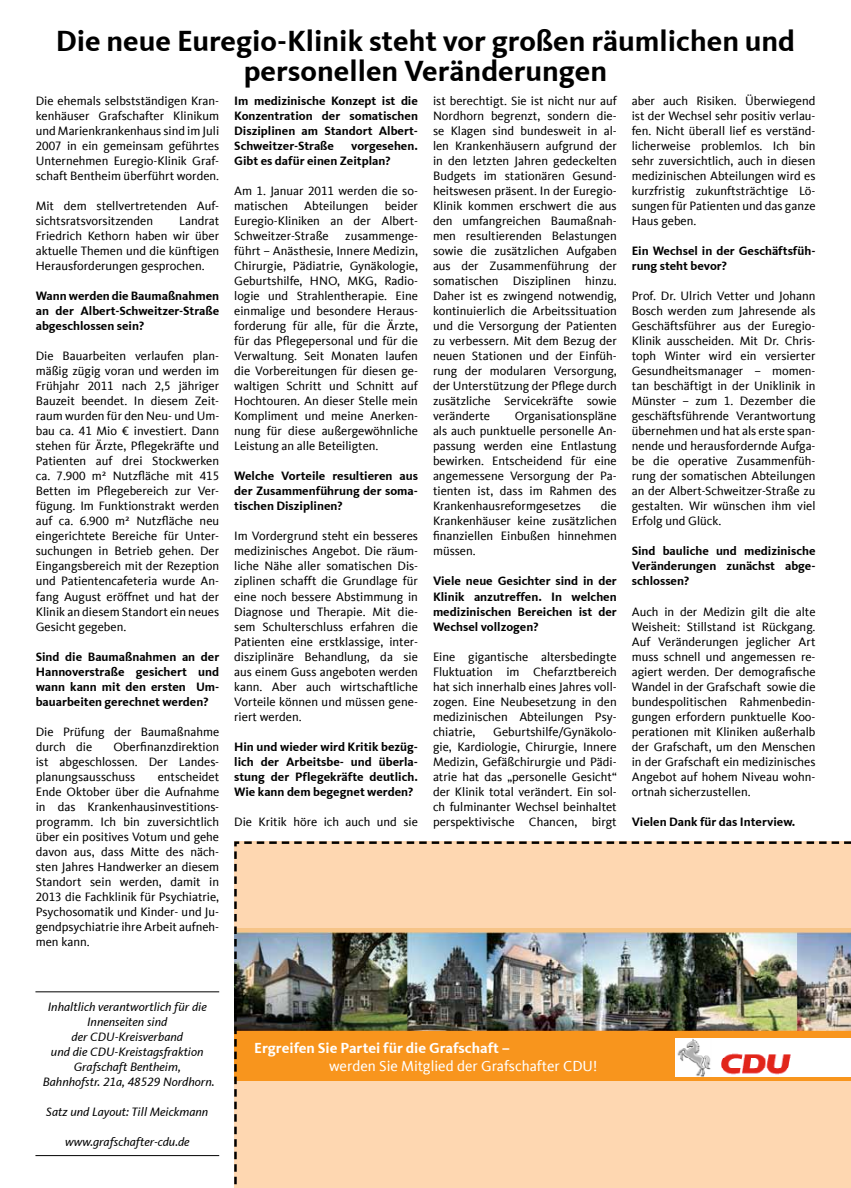
<style>
.page{position:relative;width:851px;height:1188px;background:#fff}
.page>*{position:absolute;margin:0;border:0;box-sizing:border-box;transform-origin:0 0}
.t1{font:700 30px/30px "CDU Kievit Tab";color:#000;text-align:center}
.t2{font:15px "CDU Kievit Tab";color:#fff}
.t3{font:700 15px "CDU Kievit Tab";color:#fff}
.t4{font:12.5px/15px "CDU Kievit Tab";color:#000;text-align:justify}
.t5{font:700 12.5px/15px "CDU Kievit Tab";color:#000;text-align:justify}
.t6{font:italic 12.5px/15px "CDU Kievit Tab";color:#000;text-align:center}
</style>
<div class="page">
<hr style="left:35px;top:991px;width:184px;height:1px;background:#000">
<hr style="left:35px;top:1154px;width:184px;height:1px;background:#000">
<img style="left:234px;top:841px;width:616px;height:346px">
<h1 class="t1" style="left:56px;top:26px;width:740px">Die neue Euregio-Klinik steht vor großen räumlichen und personellen Veränderungen</h1>
<p class="t4" style="left:36px;top:93px;width:185px">Die ehemals selbstständigen Kran&shy;kenhäuser Grafschafter Klinikum und Marienkrankenhaus sind im Juli 2007 in ein gemeinsam geführtes Unternehmen Euregio-Klinik Graf&shy;schaft Bentheim überführt worden.</p>
<p class="t4" style="left:36px;top:198px;width:185px">Mit dem stellvertretenden Auf&shy;sichtsratsvorsitzenden</p>
<p class="t4" style="left:631px;top:93px;width:185px">aber auch Risiken. Überwiegend ist der Wechsel sehr positiv verlau&shy;fen. Nicht überall lief es verständ&shy;licherweise problemlos. Ich bin sehr zuversichtlich, auch in diesen medizinischen Abteilungen wird es kurzfristig zukunftsträchtige Lö&shy;sungen für Patienten und das ganze Haus geben.</p>
<p class="t5" style="left:631px;top:243px;width:185px">Ein Wechsel in der Geschäftsfüh&shy;rung steht bevor?</p>
<p class="t4" style="left:631px;top:288px;width:185px">Prof. Dr. Ulrich Vetter und Johann Bosch werden zum Jahresende als Geschäftsführer aus der Euregio-Klinik ausscheiden. Mit Dr. Chris&shy;toph Winter wird ein versierter Gesundheitsmanager – momen&shy;tan beschäftigt in der Uniklinik in Münster – zum 1. Dezember die geschäftsführende Verantwortung übernehmen und hat als erste span&shy;nende und herausfordernde Aufga&shy;be die operative Zusammenfüh&shy;rung der somatischen Abteilungen an der Albert-Schweitzer-Straße zu gestalten. Wir wünschen ihm viel Erfolg und Glück.</p>
<p class="t5" style="left:631px;top:543px;width:185px">Sind bauliche und medizinische Veränderungen zunächst abge&shy;schlossen?</p>
<p class="t4" style="left:631px;top:603px;width:185px">Auch in der Medizin gilt die alte Weisheit: Stillstand ist Rückgang.<br>Auf Veränderungen jeglicher Art muss schnell und angemessen re&shy;agiert werden. Der demografische Wandel in der Grafschaft sowie die bundespolitischen Rahmenbedin&shy;gungen erfordern punktuelle Koo&shy;perationen mit Kliniken außerhalb der Grafschaft, um den Menschen in der Grafschaft ein medizinisches Angebot auf hohem Niveau wohn&shy;ortnah sicherzustellen.</p>
<p class="t5" style="left:631px;top:813px;width:165px">Vielen Dank für das Interview.</p>
<p class="t4" style="left:433px;top:93px;width:185px">ist berechtigt. Sie ist nicht nur auf Nordhorn begrenzt, sondern die&shy;se Klagen sind bundesweit in al&shy;len Krankenhäusern aufgrund der in den letzten Jahren gedeckelten Budgets im stationären Gesund&shy;heitswesen präsent. In der Euregio-Klinik kommen erschwert die aus den umfangreichen Baumaßnah&shy;men resultierenden Belastungen sowie die zusätzlichen Aufgaben aus der Zusammenführung der somatischen Disziplinen hinzu.<br>Daher ist es zwingend notwendig, kontinuierlich die Arbeitssituation und die Versorgung der Patienten zu verbessern. Mit dem Bezug der neuen Stationen und der Einfüh&shy;rung der modularen Versorgung, der Unterstützung der Pflege durch zusätzliche Servicekräfte sowie veränderte</p>
<p class="t5" style="left:234px;top:93px;width:185px">Im medizinische Konzept ist die Konzentration der somatischen Disziplinen am Standort Albert-Schweitzer-Straße</p>
<p class="t5" style="left:234px;top:138px;width:185px;text-indent:117px">vorgesehen.<br>Gibt es dafür einen Zeitplan?</p>
<p class="t4" style="left:234px;top:183px;width:185px">Am 1. Januar 2011 werden die so&shy;matischen</p>
<p class="t4" style="left:234px;top:198px;width:185px;text-indent:150px">beider Euregio-Kliniken an der Albert-Schweitzer-Straße</p>
<p class="t4" style="left:304px;top:198px;width:66px">Abteilungen</p>
<p class="t4" style="left:36px;top:213px;width:185px;text-indent:143px">Landrat Friedrich Kethorn haben wir über aktuelle Themen und die künftigen Herausforderungen gesprochen.</p>
<p class="t5" style="left:36px;top:288px;width:185px">Wann werden die Baumaßnahmen an der Albert-Schweitzer-Straße abgeschlossen sein?</p>
<p class="t4" style="left:36px;top:348px;width:185px">Die Bauarbeiten verlaufen plan&shy;mäßig zügig voran und werden im Frühjahr 2011 nach 2,5 jähriger Bauzeit beendet. In diesem Zeit&shy;raum wurden für den Neu- und Um&shy;bau ca. 41 Mio € investiert. Dann stehen für Ärzte, Pflegekräfte und Patienten auf drei Stockwerken ca. 7.900 m² Nutzfläche mit 415<br>Betten im Pflegebereich zur Ver&shy;fügung. Im Funktionstrakt werden auf ca. 6.900 m² Nutzfläche neu eingerichtete Bereiche für Unter&shy;suchungen in Betrieb gehen. Der Eingangsbereich mit der Rezeption und Patientencafeteria wurde An&shy;fang August eröffnet und hat der Klinik an diesem Standort ein neues Gesicht gegeben.</p>
<p class="t5" style="left:36px;top:648px;width:185px">Sind die Baumaßnahmen an der Hannoverstraße gesichert und wann kann mit den ersten Um&shy;bauarbeiten gerechnet werden?</p>
<p class="t4" style="left:36px;top:723px;width:185px">Die Prüfung der Baumaßnahme durch die</p>
<p class="t4" style="left:234px;top:228px;width:185px;text-indent:111px">zusammenge&shy;führt – Anästhesie, Innere Medizin, Chirurgie, Pädiatrie, Gynäkologie, Geburtshilfe, HNO, MKG, Radio&shy;logie und Strahlentherapie. Eine einmalige und besondere Heraus&shy;forderung für alle, für die Ärzte, für das Pflegepersonal und für die Verwaltung. Seit Monaten laufen die Vorbereitungen für diesen ge&shy;waltigen Schritt und Schnitt auf Hochtouren. An dieser Stelle mein Kompliment und meine Anerken&shy;nung für diese außergewöhnliche Leistung an alle Beteiligten.</p>
<p class="t5" style="left:234px;top:468px;width:185px">Welche Vorteile resultieren aus der Zusammenführung der soma&shy;tischen Disziplinen?</p>
<p class="t4" style="left:234px;top:528px;width:185px">Im Vordergrund steht ein besseres medizinisches Angebot. Die räum&shy;liche Nähe aller somatischen Dis&shy;ziplinen schafft die Grundlage für eine noch bessere Abstimmung in Diagnose und Therapie. Mit die&shy;sem Schulterschluss erfahren die Patienten eine erstklassige, inter&shy;disziplinäre Behandlung, da sie aus einem Guss angeboten werden kann. Aber auch wirtschaftliche Vorteile können und müssen gene&shy;riert werden.</p>
<p class="t5" style="left:234px;top:738px;width:185px">Hin und wieder wird Kritik bezüg&shy;lich der Arbeitsbe- und überla&shy;stung der Pflegekräfte deutlich.<br>Wie kann dem begegnet werden?</p>
<p class="t4" style="left:234px;top:813px;width:185px">Die Kritik höre ich auch und sie</p>
<p class="t4" style="left:433px;top:408px;width:185px;text-indent:82px">Organisationspläne als auch punktuelle personelle An&shy;passung werden eine Entlastung bewirken. Entscheidend für eine angemessene Versorgung der Pa&shy;tienten ist, dass im Rahmen des Krankenhausreformgesetzes</p>
<p class="t4" style="left:433px;top:498px;width:185px;text-indent:168px">die Krankenhäuser keine zusätzlichen finanziellen Einbußen hinnehmen müssen.</p>
<p class="t5" style="left:433px;top:573px;width:185px">Viele neue Gesichter sind in der Klinik anzutreffen. In welchen medizinischen Bereichen ist der Wechsel vollzogen?</p>
<p class="t4" style="left:433px;top:648px;width:185px">Eine gigantische altersbedingte Fluktuation im Chefarztbereich hat sich innerhalb eines Jahres voll&shy;zogen. Eine Neubesetzung in den medizinischen Abteilungen Psy&shy;chiatrie,</p>
<p class="t4" style="left:433px;top:723px;width:185px;text-indent:60px">Geburtshilfe/Gynäkolo&shy;gie, Kardiologie, Chirurgie, Innere Medizin, Gefäßchirurgie und Pädi&shy;atrie hat das „personelle Gesicht“ der Klinik total verändert. Ein sol&shy;ch fulminanter Wechsel beinhaltet perspektivische Chancen, birgt</p>
<p class="t4" style="left:36px;top:738px;width:185px;text-indent:78px">Oberfinanzdirektion ist abgeschlossen. Der Landes&shy;planungsausschuss</p>
<p class="t4" style="left:36px;top:768px;width:185px;text-indent:122px">entscheidet Ende Oktober über die Aufnahme in das Krankenhausinvestitions&shy;programm. Ich bin zuversichtlich über ein positives Votum und gehe davon aus, dass Mitte des näch&shy;sten Jahres Handwerker an diesem Standort sein werden, damit in 2013 die Fachklinik für Psychiatrie, Psychosomatik und Kinder- und Ju&shy;gendpsychiatrie ihre Arbeit aufneh&shy;men kann.</p>
<p class="t6" style="left:43px;top:999px;width:173px">Inhaltlich verantwortlich für die<br>Innenseiten sind<br>der CDU-Kreisverband<br>und die CDU-Kreistagsfraktion<br>Grafschaft Bentheim,<br>Bahnhofstr. 21a, 48529 Nordhorn.</p>
<p class="t6" style="left:46px;top:1104px;width:163px">Satz und Layout: Till Meickmann</p>
<p class="t6" style="left:65px;top:1134px;width:126px">www.grafschafter-cdu.de</p>
<p class="t3" style="left:254px;top:1039px;width:257px">Ergreifen Sie Partei für die Grafschaft –</p>
<p class="t2" style="left:329px;top:1057px;width:270px">werden Sie Mitglied der Grafschafter CDU!</p>
</div>
